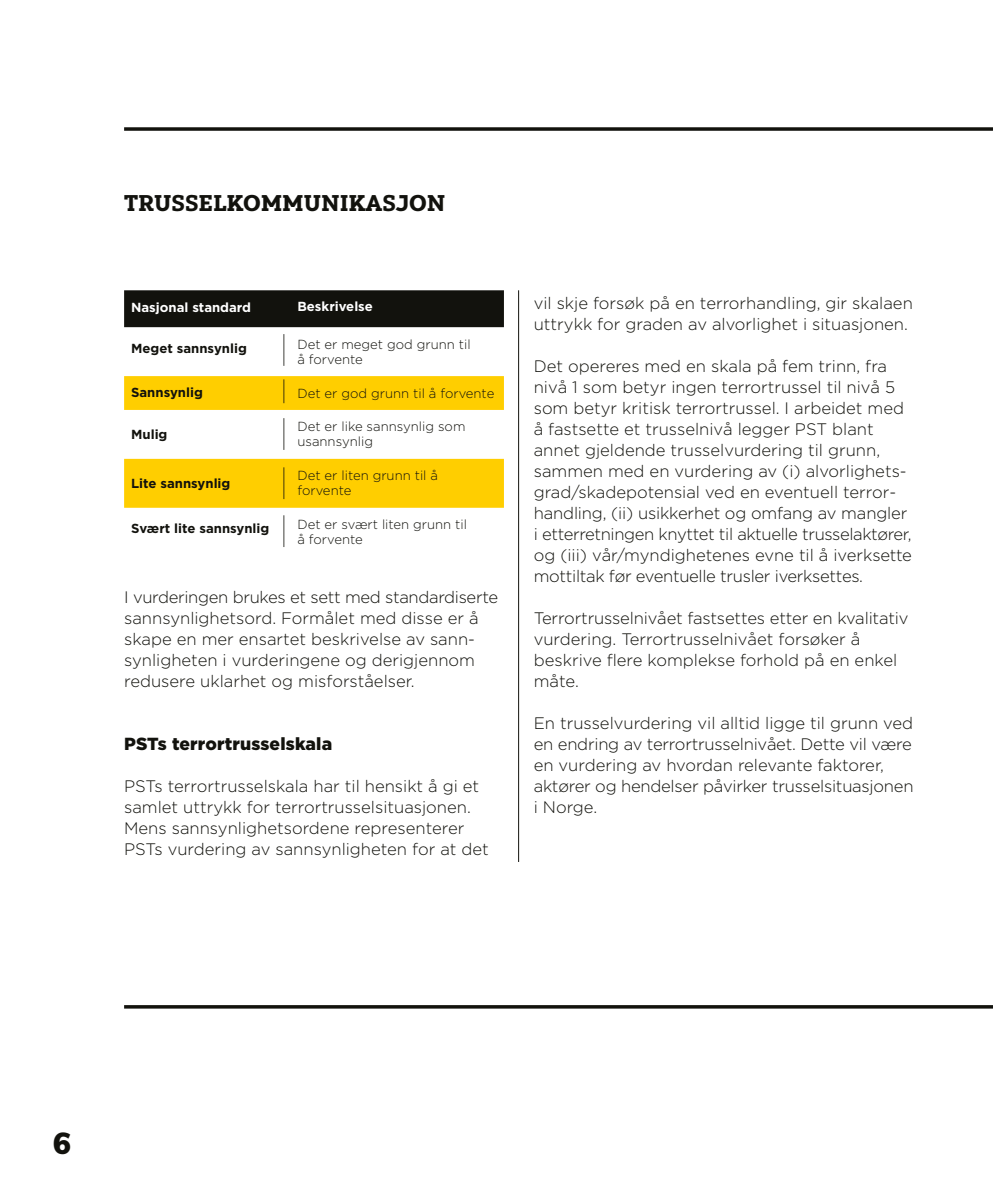
<style>
.page{position:relative;width:993px;height:1191px;background:#fff}
.page>*{position:absolute;margin:0;border:0;box-sizing:border-box;transform-origin:0 0}
.t1{font:900 29.75px "Muli";color:#12120d}
.Tittel-2-u-strek{font:22.75px "Yorkten Slab Nor Bla";color:#12120d}
.tittel-3_start{font:900 17.5px "Gotham";letter-spacing:.01em;color:#12120d}
.Brødtekst{font:300 16.62px/21px "Gotham";color:#12120d}
.Tabell{font:300 13.12px/15px "Gotham";color:#12120d}
.Tabell-2{font:700 13.12px "Gotham";color:#12120d}
.Tabell-3{font:700 13.12px "Gotham";color:#fff}
</style>
<div class="page">
<div style="left:124px;top:290px;width:380px;height:37px;background:#12120d"></div>
<svg style="left:124px;top:376px;width:380px;height:132px;fill:#ffce00"></svg>
<svg style="left:124px;top:127px;width:868px;height:4px;background:#2f2f2a"></svg>
<hr style="left:124px;top:1005px;width:868px;height:3px;background:#12120d">
<hr style="left:283px;top:467px;width:1px;height:32px;background:#12120d">
<hr style="left:283px;top:515px;width:1px;height:32px;background:#12120d">
<svg style="left:283px;top:379px;width:1px;height:24px"></svg>
<hr style="left:283px;top:418px;width:1px;height:32px;background:#12120d">
<hr style="left:283px;top:334px;width:1px;height:32px;background:#12120d">
<hr style="left:518px;top:290px;width:1px;height:572px;background:#12120d">
<h2 class="Tittel-2-u-strek" style="left:124px;top:189px;width:323px">TRUSSELKOMMUNIKASJON</h2>
<p class="Tabell-3" style="left:131px;top:299px;width:121px">Nasjonal standard</p>
<p class="Tabell-3" style="left:297px;top:299px;width:77px">Beskrivelse</p>
<p class="Tabell-2" style="left:131px;top:340px;width:117px">Meget sannsynlig</p>
<p class="Tabell" style="left:297px;top:336px;width:175px">Det er meget god grunn til å forvente</p>
<p class="Tabell-2" style="left:131px;top:384px;width:73px">Sannsynlig</p>
<p class="Tabell" style="left:297px;top:385px;width:198px">Det er god grunn til å forvente</p>
<p class="Tabell-2" style="left:131px;top:427px;width:38px">Mulig</p>
<p class="Tabell" style="left:297px;top:419px;width:169px">Det er like sannsynlig som usannsynlig</p>
<p class="Tabell-2" style="left:131px;top:476px;width:101px">Lite sannsynlig</p>
<p class="Tabell" style="left:297px;top:468px;width:142px">Det er liten grunn til å forvente</p>
<p class="Tabell-2" style="left:131px;top:521px;width:140px">Svært lite sannsynlig</p>
<p class="Tabell" style="left:297px;top:517px;width:171px">Det er svært liten grunn til å forvente</p>
<p class="Brødtekst" style="left:124px;top:586px;width:375px">I vurderingen brukes et sett med standardiserte sannsynlighetsord. Formålet med disse er å skape en mer ensartet beskrivelse av sann&shy;synligheten i vurderingene og derigjennom redusere uklarhet og misforståelser.</p>
<h3 class="tittel-3_start" style="left:124px;top:734px;width:209px">PSTs terrortrusselskala</h3>
<p class="Brødtekst" style="left:124px;top:775px;width:366px">PSTs terrortrusselskala har til hensikt å gi et samlet uttrykk for terrortrusselsituasjonen.<br>Mens sannsynlighetsordene representerer PSTs vurdering av sannsynligheten for at det</p>
<p class="Brødtekst" style="left:533px;top:292px;width:380px">vil skje forsøk på en terrorhandling, gir skalaen uttrykk for graden av alvorlighet i situasjonen.</p>
<p class="Brødtekst" style="left:533px;top:355px;width:379px">Det opereres med en skala på fem trinn, fra nivå 1 som betyr ingen terrortrussel til nivå 5 som betyr kritisk terrortrussel. I arbeidet med å fastsette et trusselnivå legger PST blant annet gjeldende trusselvurdering til grunn, sammen med en vurdering av (i) alvorlighets&shy;grad/skadepotensial ved en eventuell terror&shy;handling, (ii) usikkerhet og omfang av mangler i etterretningen knyttet til aktuelle trusselaktører, og (iii) vår/myndighetenes evne til å iverksette mottiltak før eventuelle trusler iverksettes.</p>
<p class="Brødtekst" style="left:533px;top:607px;width:376px">Terrortrusselnivået fastsettes etter en kvalitativ vurdering. Terrortrusselnivået forsøker å beskrive flere komplekse forhold på en enkel måte.</p>
<p class="Brødtekst" style="left:533px;top:712px;width:381px">En trusselvurdering vil alltid ligge til grunn ved en endring av terrortrusselnivået. Dette vil være en vurdering av hvordan relevante faktorer, aktører og hendelser påvirker trusselsituasjonen i Norge.</p>
<h1 class="t1" style="left:53px;top:1121px;width:19px">6</h1>
</div>
